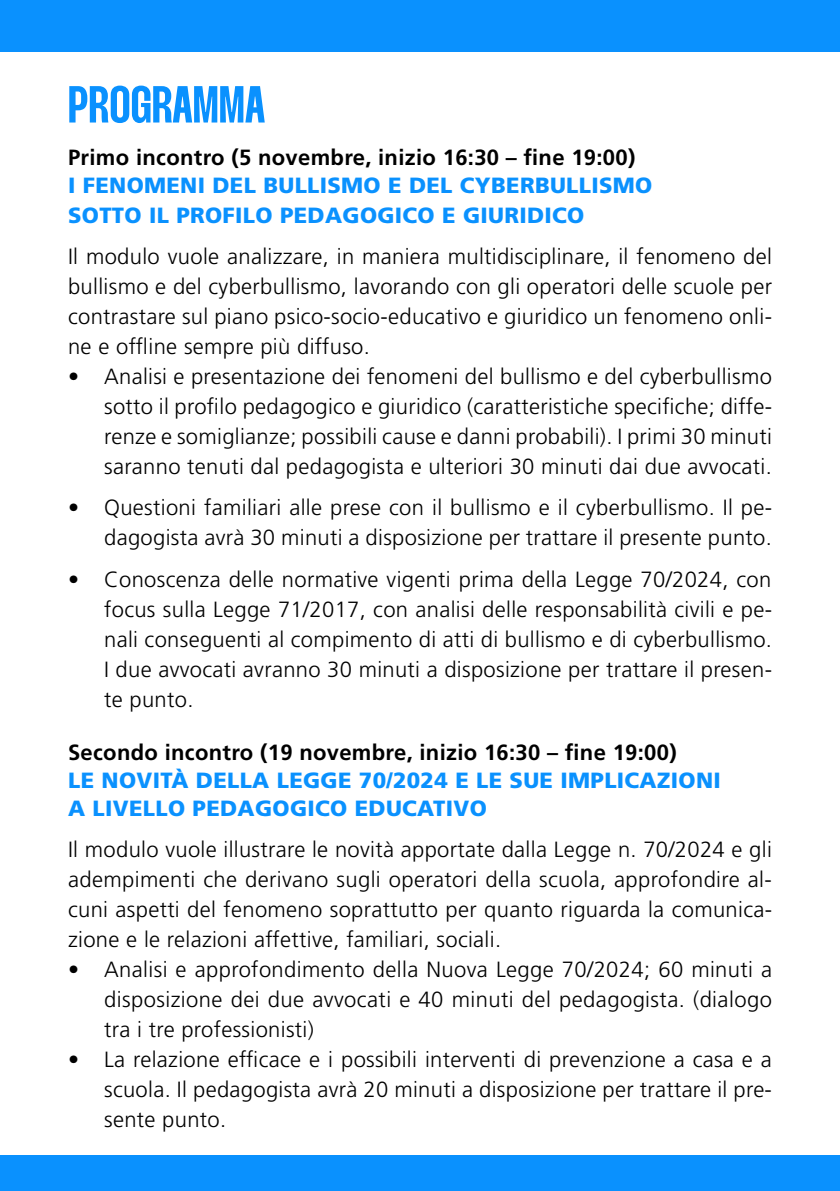
<style>
.page{position:relative;width:840px;height:1191px;background:#fff}
.page>*{position:absolute;margin:0;border:0;box-sizing:border-box;transform-origin:0 0}
.t1{font:52px "Thunder Semi Bold LC";letter-spacing:.01em;color:#0a91fe}
.t2{font:300 22px/30px "Frutiger LT Std";letter-spacing:.015em;color:#000;text-align:justify}
.t3{font:900 22px/30px "Frutiger LT Std";letter-spacing:.015em;color:#0a91fe}
.t4{font:700 22px "Frutiger LT Std";letter-spacing:.015em;color:#000}
</style>
<div class="page">
<div style="left:0;top:0;width:839px;height:51px;background:#0a91fe"></div>
<div style="left:0;top:1155px;width:839px;height:36px;background:#0a91fe"></div>
<h1 class="t1" style="left:68px;top:76px;width:198px">PROGRAMMA</h1>
<p class="t4" style="left:68px;top:144px;width:568px">Primo incontro (5 novembre, inizio 16:30 – fine 19:00)</p>
<p class="t3" style="left:68px;top:170px;width:585px">I FENOMENI DEL BULLISMO E DEL CYBERBULLISMO<br>SOTTO IL PROFILO PEDAGOGICO E GIURIDICO</p>
<p class="t2" style="left:68px;top:242px;width:705px">Il modulo vuole analizzare, in maniera multidisciplinare, il fenomeno del bullismo e del cyberbullismo, lavorando con gli operatori delle scuole per contrastare sul piano psico-socio-educativo e giuridico un fenomeno onli&shy;ne e offline sempre più diffuso.</p>
<p class="t2" style="left:104px;top:362px;width:669px;text-indent:-36px">• Analisi e presentazione dei fenomeni del bullismo e del cyberbullismo sotto il profilo pedagogico e giuridico (caratteristiche specifiche; diffe&shy;renze e somiglianze; possibili cause e danni probabili). I primi 30 minuti saranno tenuti dal pedagogista e ulteriori 30 minuti dai due avvocati.</p>
<p class="t2" style="left:68px;top:493px;width:705px;text-align:right">• Questioni familiari alle prese con il bullismo e il cyberbullismo. Il pe&shy;dagogista avrà 30 minuti a disposizione per trattare il presente punto.</p>
<p class="t2" style="left:104px;top:564px;width:669px;text-indent:-36px">• Conoscenza delle normative vigenti prima della Legge 70/2024, con focus sulla Legge 71/2017, con analisi delle responsabilità civili e pe&shy;nali conseguenti al compimento di atti di bullismo e di cyberbullismo.<br>I due avvocati avranno 30 minuti a disposizione per trattare il presen&shy;te punto.</p>
<p class="t4" style="left:68px;top:739px;width:609px">Secondo incontro (19 novembre, inizio 16:30 – fine 19:00)</p>
<p class="t3" style="left:68px;top:766px;width:654px;line-height:28px">LE NOVITÀ DELLA LEGGE 70/2024 E LE SUE IMPLICAZIONI<br>A LIVELLO PEDAGOGICO EDUCATIVO</p>
<p class="t2" style="left:68px;top:834px;width:705px">Il modulo vuole illustrare le novità apportate dalla Legge n. 70/2024 e gli adempimenti che derivano sugli operatori della scuola, approfondire al&shy;cuni aspetti del fenomeno soprattutto per quanto riguarda la comunica&shy;zione e le relazioni affettive, familiari, sociali.</p>
<p class="t2" style="left:104px;top:954px;width:669px;text-indent:-36px">• Analisi e approfondimento della Nuova Legge 70/2024; 60 minuti a disposizione dei due avvocati e 40 minuti del pedagogista. (dialogo tra i tre professionisti)</p>
<p class="t2" style="left:104px;top:1044px;width:669px;text-indent:-36px">• La relazione efficace e i possibili interventi di prevenzione a casa e a scuola. Il pedagogista avrà 20 minuti a disposizione per trattare il pre&shy;sente punto.</p>
</div>
